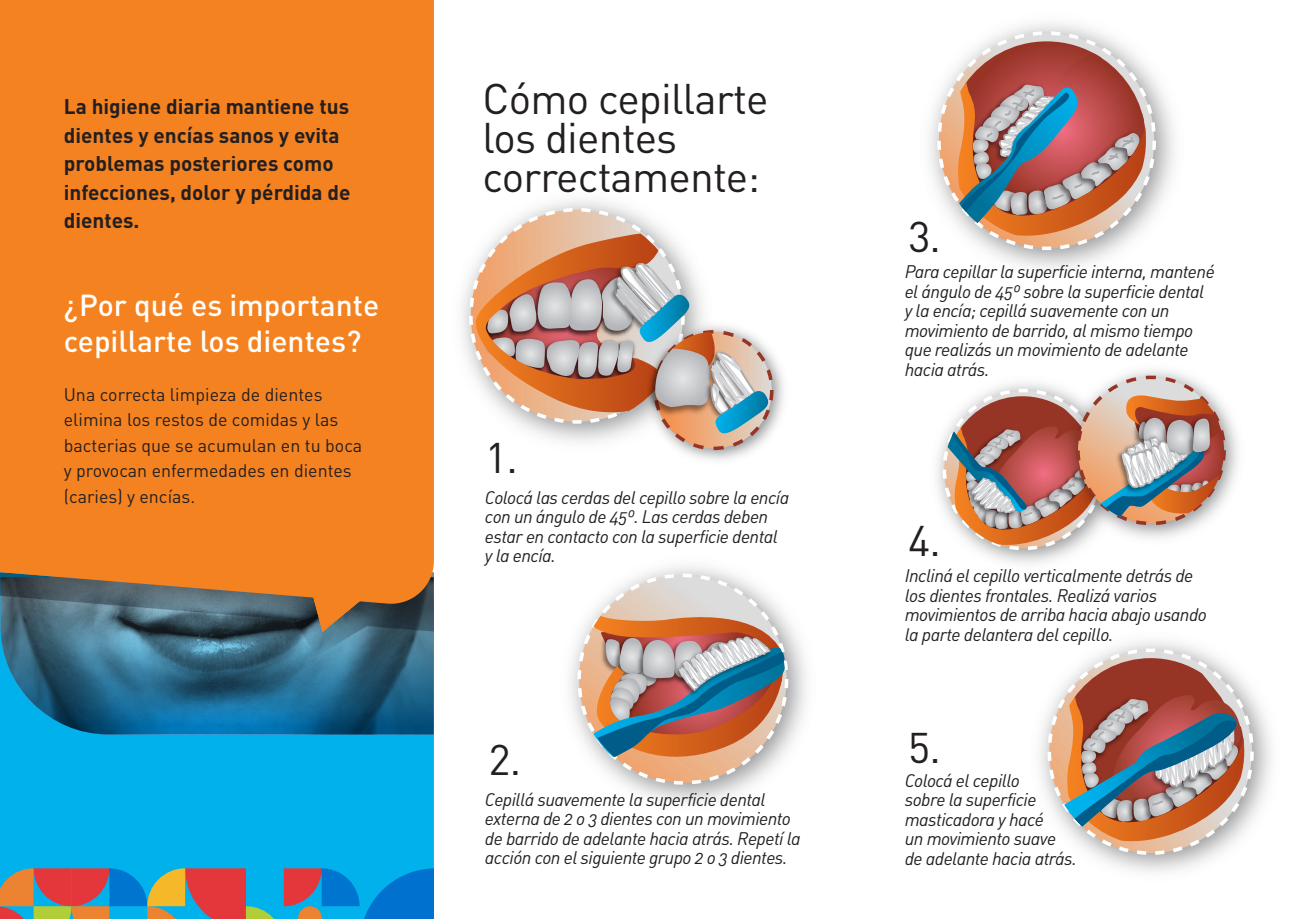
<style>
.page{position:relative;width:1289px;height:919px;background:#fff}
.page>*{position:absolute;margin:0;border:0;box-sizing:border-box;transform-origin:0 0}
.t1{font:42.3px/39px "DIN Pro";letter-spacing:-.02em;color:#231f20}
.t2{font:500 30px/36px "DIN Pro";color:#fff}
.t3{font:700 21px/28.5px "DIN Pro";color:#231f20}
.t4{font:18px/19.5px "DIN Regular Italic Alt";letter-spacing:-.03em;color:#231f20}
.t5{font:18px/25.5px "DIN Pro";color:#231f20}
</style>
<div class="page">
<div style="left:0;top:734px;width:434px;height:134px;background:#00b1ec"></div>
<img style="left:661px;top:359px;width:123px;height:103px">
<svg style="left:655px;top:332px;width:116px;height:116px"></svg>
<svg style="left:475px;top:195px;width:299px;height:241px"></svg>
<img style="left:570px;top:566px;width:236px;height:237px">
<svg style="left:579px;top:575px;width:207px;height:207px"></svg>
<svg style="left:589px;top:609px;width:199px;height:159px"></svg>
<img style="left:929px;top:23px;width:245px;height:246px">
<svg style="left:939px;top:33px;width:215px;height:215px"></svg>
<svg style="left:957px;top:41px;width:188px;height:198px"></svg>
<img style="left:1040px;top:641px;width:231px;height:231px">
<svg style="left:1049px;top:650px;width:202px;height:203px"></svg>
<div style="left:1047px;top:648px;width:206px;height:206px;border:4px dashed #fff;border-radius:50%"></div>
<svg style="left:1064px;top:658px;width:180px;height:186px"></svg>
<img style="left:1057px;top:369px;width:181px;height:183px">
<svg style="left:1077px;top:377px;width:146px;height:146px"></svg>
<svg style="left:947px;top:395px;width:276px;height:152px"></svg>
<svg style="left:0;top:655px;width:434px;height:79px"></svg>
<div style="left:0;top:0;width:434px;height:572px;background:#f58220"></div>
<svg style="left:0;top:572px;width:434px;height:83px"></svg>
<svg style="left:0;top:868px;width:434px;height:50px"></svg>
<p class="t3" style="left:64px;top:91px;width:288px">La higiene diaria mantiene tus dientes y encías sanos y evita problemas posteriores como infecciones, dolor y pérdida de dientes.</p>
<h2 class="t2" style="left:64px;top:286px;width:317px">¿Por qué es importante cepillarte los dientes?</h2>
<p class="t5" style="left:64px;top:381px;width:300px">Una correcta limpieza de dientes elimina los restos de comidas y las bacterias que se acumulan en tu boca y provocan enfermedades en dientes (caries) y encías.</p>
<h1 class="t1" style="left:482px;top:78px;width:287px">Cómo cepillarte los dientes correctamente:</h1>
<h1 class="t1" style="left:485px;top:437px;width:34px">1.</h1>
<p class="t4" style="left:485px;top:487px;width:306px">Colocá las cerdas del cepillo sobre la encía con un ángulo de 45º. Las cerdas deben estar en contacto con la superficie dental y la encía.</p>
<h1 class="t1" style="left:488px;top:738px;width:34px">2.</h1>
<p class="t4" style="left:485px;top:789px;width:317px">Cepillá suavemente la superficie dental externa de 2 o 3 dientes con un movimiento de barrido de adelante hacia atrás. Repetí la acción con el siguiente grupo 2 o 3 dientes.</p>
<h1 class="t1" style="left:908px;top:215px;width:34px">3.</h1>
<p class="t4" style="left:904px;top:261px;width:311px">Para cepillar la superficie interna, mantené el ángulo de 45º sobre la superficie dental y la encía; cepillá suavemente con un movimiento de barrido, al mismo tiempo que realizás un movimiento de adelante hacia atrás.</p>
<h1 class="t1" style="left:908px;top:519px;width:34px">4.</h1>
<p class="t4" style="left:904px;top:565px;width:304px">Incliná el cepillo verticalmente detrás de los dientes frontales. Realizá varios movimientos de arriba hacia abajo usando la parte delantera del cepillo.</p>
<h1 class="t1" style="left:908px;top:726px;width:34px">5.</h1>
<p class="t4" style="left:904px;top:770px;width:174px">Colocá el cepillo<br>sobre la superficie masticadora y hacé<br>un movimiento suave de adelante hacia atrás.</p>
</div>
